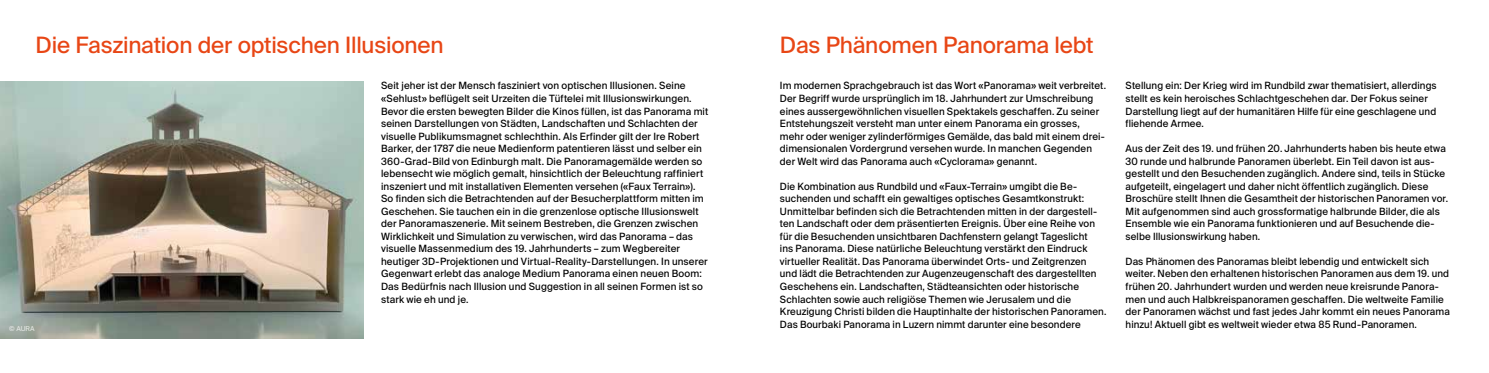
<style>
.page{position:relative;width:1489px;height:373px;background:#fff}
.page>*{position:absolute;margin:0;border:0;box-sizing:border-box;transform-origin:0 0}
.t1{font:22.5px "Suisse Intl";letter-spacing:-.005em;color:#e84615}
.t2{font:10px/12.5px "Suisse Intl";letter-spacing:.01em;color:#000}
.t3{font:6.75px "Suisse Intl";color:#fff}
</style>
<div class="page">
<img style="left:0;top:81px;width:363px;height:257px">
<h1 class="t1" style="left:35px;top:32px;width:410px">Die Faszination der optischen Illusionen</h1>
<h1 class="t1" style="left:780px;top:32px;width:315px">Das Phänomen Panorama lebt</h1>
<p class="t3" style="left:9px;top:324px;width:27px">© AURA</p>
<p class="t2" style="left:381px;top:80px;width:329px">Seit jeher ist der Mensch fasziniert von optischen Illusionen. Seine «Sehlust» beflügelt seit Urzeiten die Tüftelei mit Illusionswirkungen.<br>Bevor die ersten bewegten Bilder die Kinos füllen, ist das Panorama mit seinen Darstellungen von Städten, Landschaften und Schlachten der visuelle Publikumsmagnet schlechthin. Als Erfinder gilt der Ire Robert Barker, der 1787 die neue Medienform patentieren lässt und selber ein 360-Grad-Bild von Edinburgh malt. Die Panoramagemälde werden so lebensecht wie möglich gemalt, hinsichtlich der Beleuchtung raffiniert inszeniert und mit installativen Elementen versehen («Faux Terrain»).<br>So finden sich die Betrachtenden auf der Besucherplattform mitten im Geschehen. Sie tauchen ein in die grenzenlose optische Illusionswelt der Panoramaszenerie. Mit seinem Bestreben, die Grenzen zwischen Wirklichkeit und Simulation zu verwischen, wird das Panorama – das visuelle Massenmedium des 19. Jahrhunderts – zum Wegbereiter heutiger 3D-Projektionen und Virtual-Reality-Darstellungen. In unserer Gegenwart erlebt das analoge Medium Panorama einen neuen Boom:<br>Das Bedürfnis nach Illusion und Suggestion in all seinen Formen ist so stark wie eh und je.</p>
<p class="t2" style="left:780px;top:80px;width:327px">Im modernen Sprachgebrauch ist das Wort «Panorama» weit verbreitet.<br>Der Begriff wurde ursprünglich im 18. Jahrhundert zur Umschreibung eines aussergewöhnlichen visuellen Spektakels geschaffen. Zu seiner Entstehungszeit versteht man unter einem Panorama ein grosses, mehr oder weniger zylinderförmiges Gemälde, das bald mit einem drei&shy;dimensionalen Vordergrund versehen wurde. In manchen Gegenden der Welt wird das Panorama auch «Cyclorama» genannt.</p>
<p class="t2" style="left:780px;top:180px;width:328px">Die Kombination aus Rundbild und «Faux-Terrain» umgibt die Be&shy;suchenden und schafft ein gewaltiges optisches Gesamtkonstrukt:<br>Unmittelbar befinden sich die Betrachtenden mitten in der dargestell&shy;ten Landschaft oder dem präsentierten Ereignis. Über eine Reihe von für die Besuchenden unsichtbaren Dachfenstern gelangt Tageslicht<br>ins Panorama. Diese natürliche Beleuchtung verstärkt den Eindruck virtueller Realität. Das Panorama überwindet Orts- und Zeitgrenzen<br>und lädt die Betrachtenden zur Augenzeugenschaft des dargestellten Geschehens ein. Landschaften, Städteansichten oder historische Schlachten sowie auch religiöse Themen wie Jerusalem und die Kreuzigung Christi bilden die Hauptinhalte der historischen Panoramen.<br>Das Bourbaki Panorama in Luzern nimmt darunter eine besondere</p>
<p class="t2" style="left:1125px;top:80px;width:312px">Stellung ein: Der Krieg wird im Rundbild zwar thematisiert, allerdings stellt es kein heroisches Schlachtgeschehen dar. Der Fokus seiner Darstellung liegt auf der humanitären Hilfe für eine geschlagene und fliehende Armee.</p>
<p class="t2" style="left:1125px;top:142px;width:324px">Aus der Zeit des 19. und frühen 20. Jahrhunderts haben bis heute etwa 30 runde und halbrunde Panoramen überlebt. Ein Teil davon ist aus&shy;gestellt und den Besuchenden zugänglich. Andere sind, teils in Stücke aufgeteilt, eingelagert und daher nicht öffentlich zugänglich. Diese Broschüre stellt Ihnen die Gesamtheit der historischen Panoramen vor.<br>Mit aufgenommen sind auch grossformatige halbrunde Bilder, die als Ensemble wie ein Panorama funktionieren und auf Besuchende die&shy;selbe Illusionswirkung haben.</p>
<p class="t2" style="left:1125px;top:255px;width:326px">Das Phänomen des Panoramas bleibt lebendig und entwickelt sich weiter. Neben den erhaltenen historischen Panoramen aus dem 19. und frühen 20. Jahrhundert wurden und werden neue kreisrunde Panora&shy;men und auch Halbkreispanoramen geschaffen. Die weltweite Familie der Panoramen wächst und fast jedes Jahr kommt ein neues Panorama hinzu! Aktuell gibt es weltweit wieder etwa 85 Rund-Panoramen.</p>
</div>
